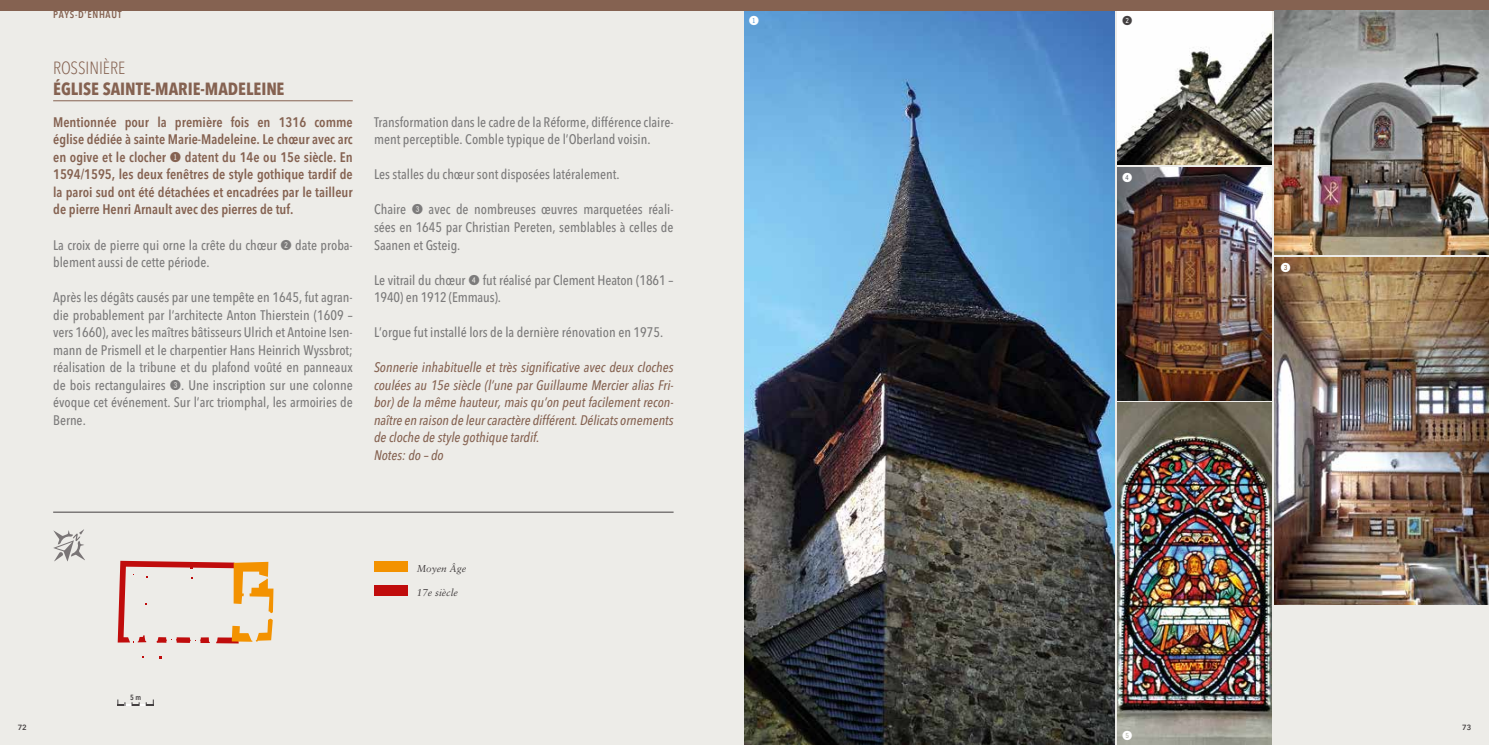
<style>
.page{position:relative;width:1489px;height:745px;background:#fff}
.page>*{position:absolute;margin:0;border:0;box-sizing:border-box;transform-origin:0 0}
.t1{font:700 condensed 17.5px "Avenir Next";color:#856251}
.t2{font:300 condensed 17.5px "Avenir Next LT Pro";color:#856251}
.t3{font:500 condensed 13.75px/17.5px "Avenir Next";color:#7c7b7b}
.t4{font:600 condensed 13.75px/17.5px "Avenir Next";color:#856251;text-align:justify}
.t5{font:italic 500 condensed 13.75px/17.5px "Avenir Next";color:#856251}
.t6{font:12.5px "Fyra Numeric Circle Closed";color:#fff}
.t7{font:12.5px "Fyra Numeric Circle Closed";color:#444041}
.t8{font:italic 10px "Sabon";color:#444041}
.t9{font:600 condensed 10px "Avenir Next";letter-spacing:.07em;color:#856251}
.t10{font:600 7.5px "Avenir Next LT Pro";color:#444041}
.t11{font:600 condensed 7.5px "Avenir Next";color:#444041}
.s1{font-family:"Fyra Numeric Circle Closed";font-weight:400;font-stretch:normal}
</style>
<div class="page">
<div style="left:0;top:0;width:744px;height:744px;background:#edece8"></div>
<div style="left:744px;top:0;width:744px;height:744px;background:#edece8"></div>
<img style="left:1117px;top:11px;width:154px;height:154px">
<img style="left:744px;top:11px;width:370px;height:733px">
<div style="left:0;top:0;width:1488px;height:11px;background:#856251"></div>
<hr style="left:53px;top:511px;width:620px;height:1px;background:#444041">
<hr style="left:53px;top:100px;width:300px;height:1px;background:#856251">
<img style="left:1274px;top:11px;width:214px;height:244px">
<img style="left:1117px;top:167px;width:154px;height:233px">
<img style="left:1274px;top:257px;width:214px;height:346px">
<img style="left:1117px;top:402px;width:154px;height:342px">
<svg style="left:118px;top:560px;width:155px;height:83px"></svg>
<svg style="left:118px;top:699px;width:36px;height:6px"></svg>
<svg style="left:53px;top:529px;width:32px;height:32px"></svg>
<div style="left:374px;top:561px;width:33px;height:10px;background:#f39200"></div>
<div style="left:374px;top:585px;width:33px;height:10px;background:#c00c0c"></div>
<p class="t9" style="left:53px;top:8px;width:70px">PAYS-D‘ENHAUT</p>
<p class="t2" style="left:53px;top:58px;width:74px">ROSSINIÈRE</p>
<p class="t1" style="left:53px;top:78px;width:233px">ÉGLISE SAINTE-MARIE-MADELEINE</p>
<p class="t4" style="left:53px;top:113px;width:301px">Mentionnée pour la première fois en 1316 comme église dédiée à sainte Marie-Madeleine. Le chœur avec arc en ogive et le clocher <span class="s1">1</span> datent du 14e ou 15e siècle. En 1594/1595, les deux fenêtres de style gothique tardif de la paroi sud ont été détachées et encadrées par le tailleur de pierre Henri Arnault avec des pierres de tuf.</p>
<p class="t3" style="left:53px;top:236px;width:301px">La croix de pierre qui orne la crête du chœur <span class="s1">2</span> date proba&shy;blement aussi de cette période.</p>
<p class="t3" style="left:53px;top:288px;width:301px;text-align:justify">Après les dégâts causés par une tempête en 1645, fut agran&shy;die probablement par l’architecte Anton Thierstein (1609 – vers 1660), avec les maîtres bâtisseurs Ulrich et Antoine Isen&shy;mann de Prismell et le charpentier Hans Heinrich Wyssbrot; réalisation de la tribune et du plafond voûté en panneaux de bois rectangulaires <span class="s1">3</span>. Une inscription sur une colonne évoque cet événement. Sur l’arc triomphal, les armoiries de Berne.</p>
<p class="t3" style="left:374px;top:113px;width:301px">Transformation dans le cadre de la Réforme, différence claire&shy;ment perceptible. Comble typique de l’Oberland voisin.</p>
<p class="t3" style="left:374px;top:166px;width:247px">Les stalles du chœur sont disposées latéralement.</p>
<p class="t3" style="left:374px;top:201px;width:301px;text-align:justify">Chaire <span class="s1">3</span> avec de nombreuses œuvres marquetées réali&shy;sées en 1645 par Christian Pereten, semblables à celles de Saanen et Gsteig.</p>
<p class="t3" style="left:374px;top:271px;width:301px">Le vitrail du chœur <span class="s1">4</span> fut réalisé par Clement Heaton (1861 –<br>1940) en 1912 (Emmaus).</p>
<p class="t3" style="left:374px;top:323px;width:291px">L’orgue fut installé lors de la dernière rénovation en 1975.</p>
<p class="t5" style="left:374px;top:358px;width:301px">Sonnerie inhabituelle et très significative avec deux cloches coulées au 15e siècle (l’une par Guillaume Mercier alias Fri&shy;bor) de la même hauteur, mais qu’on peut facilement recon&shy;naître en raison de leur caractère différent. Délicats ornements de cloche de style gothique tardif.<br>Notes: do – do</p>
<p class="t11" style="left:130px;top:691px;width:12px">5 m</p>
<p class="t8" style="left:417px;top:562px;width:51px">Moyen Âge</p>
<p class="t8" style="left:417px;top:586px;width:43px">17e siècle</p>
<p class="t6" style="left:749px;top:13px;width:12px">1</p>
<p class="t7" style="left:1121px;top:13px;width:12px">2</p>
<p class="t6" style="left:1121px;top:170px;width:12px">4</p>
<p class="t6" style="left:1280px;top:260px;width:12px">3</p>
<p class="t10" style="left:18px;top:720px;width:11px">72</p>
<p class="t10" style="left:1461px;top:720px;width:11px">73</p>
<p class="t6" style="left:1121px;top:728px;width:12px">5</p>
</div>
